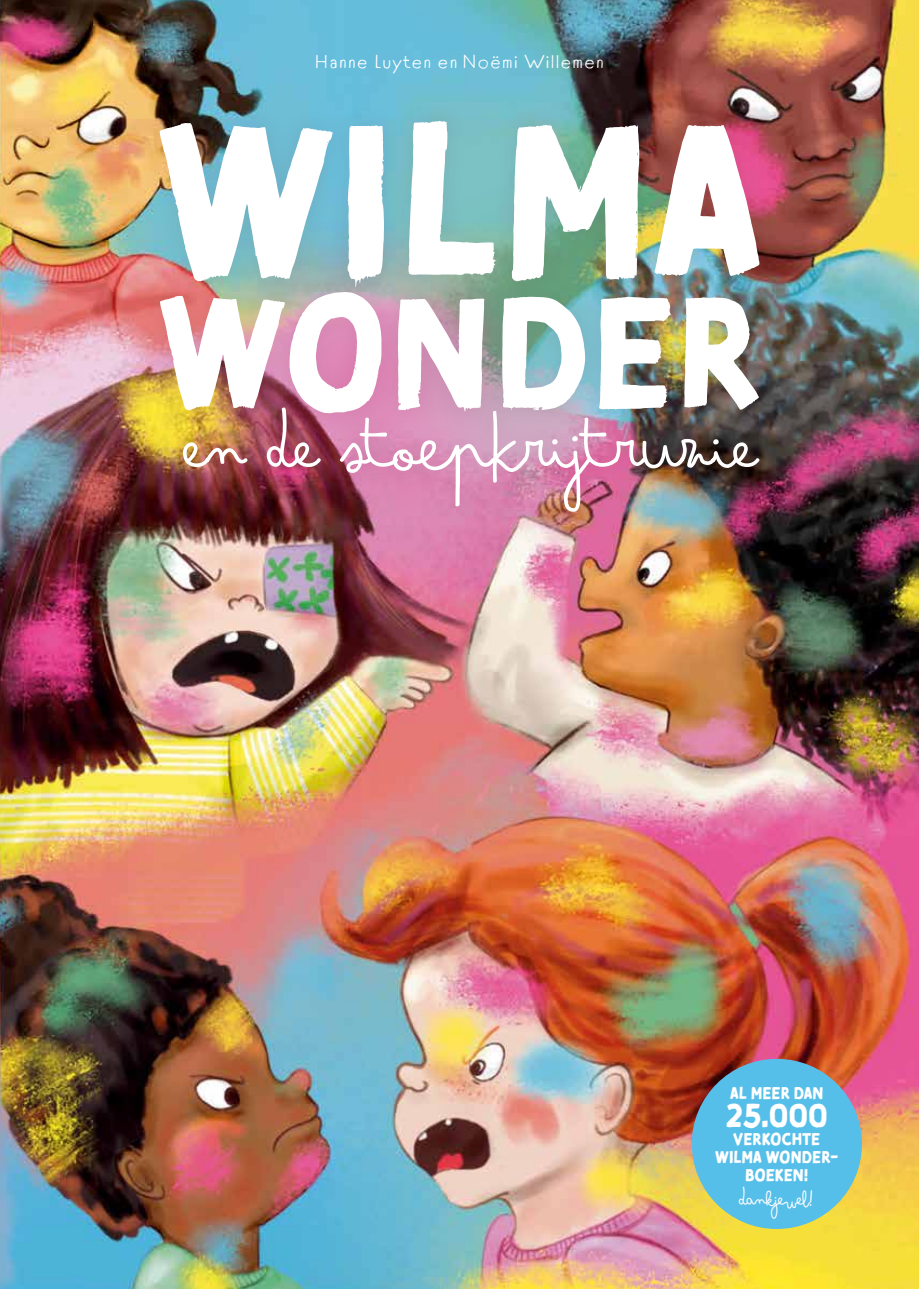
<style>
.page{position:relative;width:919px;height:1289px;background:#fff}
.page>*{position:absolute;margin:0;border:0;box-sizing:border-box;transform-origin:0 0}
.t1{font:32.25px "Tomarik Brush";color:#fff}
.t2{font:20.55px "Bimbo";letter-spacing:.005em;color:#fff}
.t3{font:18.75px "Tomarik Introvert";letter-spacing:.04em;color:#fff}
.t4{font:16.95px/18px "Tomarik Brush";letter-spacing:-.005em;color:#fff;text-align:center}
</style>
<div class="page">
<img style="left:0;top:0;width:918px;height:1288px">
<div style="left:137px;top:98px;width:644px;height:436px;background:#570029;opacity:.08"></div>
<img style="left:160px;top:121px;width:599px;height:166px">
<img style="left:160px;top:292px;width:599px;height:121px">
<img style="left:183px;top:407px;width:576px;height:104px">
<div style="left:691px;top:1058px;width:170px;height:170px;background:#56bfe9;border-radius:50%"></div>
<p class="t3" style="left:314px;top:45px;width:291px">Hanne Luyten en Noëmi Willemen</p>
<p class="t4" style="left:730px;top:1081px;width:95px">AL MEER DAN</p>
<h1 class="t1" style="left:725px;top:1086px;width:103px">25.000</h1>
<p class="t4" style="left:715px;top:1128px;width:125px">VERKOCHTE<br>WILMA WONDER-<br>BOEKEN!</p>
<p class="t2" style="left:739px;top:1185px;width:76px">DaNkJeWeL!</p>
</div>
